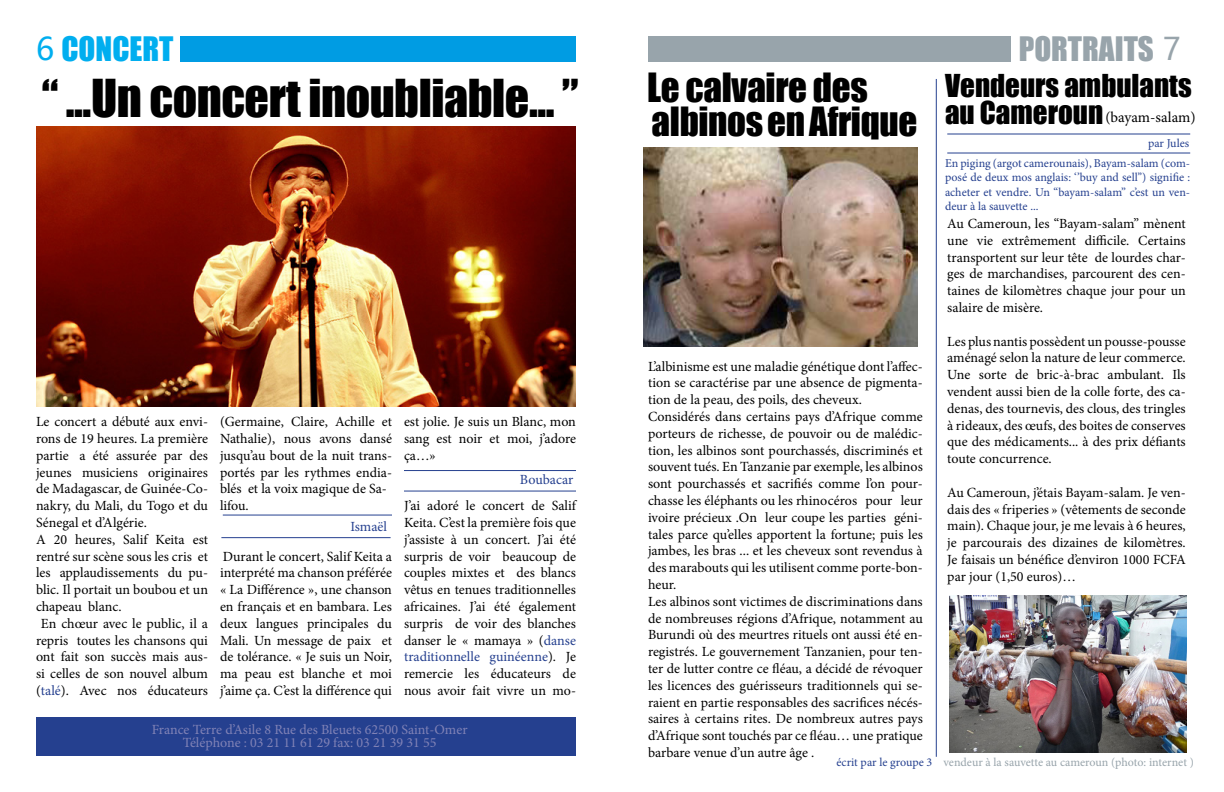
<style>
.page{position:relative;width:1224px;height:792px;background:#fff}
.page>*{position:absolute;margin:0;border:0;box-sizing:border-box;transform-origin:0 0}
.t1{font:48px "Impact";letter-spacing:-.01em;color:#000}
.t2{font:37px "Impact";letter-spacing:-.01em;color:#000}
.t3{font:31px "Impact";color:#98a4ab}
.t4{font:31px "Impact";color:#00aeef}
.t5{font:29px "Impact";color:#000}
.t6{font:15px "Minion Pro";color:#000}
.t7{font:14px/16.8px "Minion Pro";color:#000;text-align:justify}
.t8{font:14px "Minion Pro";color:#8082b6}
.t9{font:14px "Minion Pro";color:#25408f}
.t10{font:12px/14.4px "Minion Pro";color:#25408f;text-align:justify}
.t11{font:12px "Minion Pro";letter-spacing:-.005em;color:#98a4ab}
.s1{font-family:"Microsoft Ya Hei UI"}
.s2{color:#25408f}
</style>
<div class="page">
<div style="left:36px;top:718px;width:540px;height:38px;background:#25408f"></div>
<div style="left:180px;top:36px;width:396px;height:25px;background:#009ce3"></div>
<div style="left:648px;top:36px;width:363px;height:25px;background:#98a4ab"></div>
<img style="left:36px;top:127px;width:540px;height:280px">
<img style="left:644px;top:148px;width:274px;height:199px">
<img style="left:950px;top:595px;width:237px;height:157px">
<hr style="left:936px;top:79px;width:1px;height:678px;background:#25408f">
<hr style="left:947px;top:134px;width:243px;height:1px;background:#25408f">
<hr style="left:947px;top:153px;width:243px;height:1px;background:#25408f">
<hr style="left:223px;top:515px;width:169px;height:1px;background:#25408f">
<hr style="left:404px;top:470px;width:172px;height:1px;background:#25408f">
<hr style="left:404px;top:491px;width:172px;height:1px;background:#25408f">
<hr style="left:221px;top:537px;width:170px;height:1px;background:#25408f">
<p class="t4" style="left:36px;top:25px;width:139px"><span class="s1">6</span> CONCERT</p>
<p class="t3" style="left:1019px;top:24px;width:164px">PORTRAITS <span class="s1">7</span></p>
<p class="t1" style="left:42px;top:61px;width:538px">“ ...Un concert inoubliable... ”</p>
<p class="t7" style="left:36px;top:413px;width:174px">Le concert a débuté aux envi&shy;rons de 19 heures. La première partie a été assurée par des jeunes musiciens originaires de Madagascar, de Guinée-Co&shy;nakry, du Mali, du Togo et du Sénegal et d’Algérie.</p>
<p class="t7" style="left:36px;top:531px;width:174px">A 20 heures, Salif Keita est rentré sur scène sous les cris et les applaudissements du pu-</p>
<p class="t7" style="left:36px;top:581px;width:174px">blic. Il portait un boubou et un chapeau blanc.</p>
<p class="t7" style="left:36px;top:615px;width:174px;text-align:center">En chœur avec le public, il a repris toutes les chansons qui ont fait son succès mais aus&shy;si celles de son nouvel album (<span class="s2">talé</span>). Avec nos éducateurs</p>
<p class="t7" style="left:220px;top:413px;width:174px">(Germaine, Claire, Achille et Nathalie), nous avons dansé jusqu’au bout de la nuit trans&shy;portés par les rythmes endia&shy;blés et la voix magique de Sa-</p>
<p class="t7" style="left:220px;top:497px;width:30px">lifou.</p>
<p class="t9" style="left:350px;top:518px;width:38px">Ismaël</p>
<p class="t7" style="left:220px;top:548px;width:174px">Durant le concert, Salif Keita a interprété ma chanson préférée « La Différence », une chanson en français et en bambara. Les deux langues principales du Mali. Un message de paix et de tolérance. « Je suis un Noir, ma peau est blanche et moi j’aime ça. C’est la différence qui</p>
<p class="t7" style="left:404px;top:413px;width:174px">est jolie. Je suis un Blanc, mon sang est noir et moi, j’adore ça…»</p>
<p class="t7" style="left:404px;top:497px;width:174px">J’ai adoré le concert de Salif Keita. C’est la première fois que j’assiste à un concert. J’ai été surpris de voir beaucoup de couples mixtes et des blancs vêtus en tenues traditionnelles africaines. J’ai été également surpris de voir des blanches danser le « mamaya » (<span class="s2">danse traditionnelle guinéenne</span>). Je remercie les éducateurs de nous avoir fait vivre un mo-</p>
<p class="t9" style="left:520px;top:470px;width:55px">Boubacar</p>
<p class="t8" style="left:152px;top:720px;width:317px">France Terre d’Asile 8 Rue des Bleuets 62500 Saint-Omer</p>
<p class="t8" style="left:183px;top:733px;width:255px">Téléphone : 03 21 11 61 29 fax: 03 21 39 31 55</p>
<p class="t2" style="left:647px;top:59px;width:222px">Le calvaire des</p>
<p class="t2" style="left:652px;top:93px;width:267px">albinos en Afrique</p>
<p class="t7" style="left:648px;top:358px;width:276px">L’albinisme est une maladie génétique dont l’affec&shy;tion se caractérise par une absence de pigmenta&shy;tion de la peau, des poils, des cheveux.</p>
<p class="t7" style="left:648px;top:408px;width:276px">Considérés dans certains pays d’Afrique comme porteurs de richesse, de pouvoir ou de malédic&shy;tion, les albinos sont pourchassés, discriminés et souvent tués. En Tanzanie par exemple, les albinos sont pourchassés et sacrifiés comme l’on pour&shy;chasse les éléphants ou les rhinocéros pour leur ivoire précieux .On leur coupe les parties géni&shy;tales parce qu’elles apportent la fortune; puis les jambes, les bras ... et les cheveux sont revendus à des marabouts qui les utilisent comme porte-bon&shy;heur.</p>
<p class="t7" style="left:648px;top:593px;width:276px">Les albinos sont victimes de discriminations dans de nombreuses régions d’Afrique, notamment au Burundi où des meurtres rituels ont aussi été en&shy;registrés. Le gouvernement Tanzanien, pour ten&shy;ter de lutter contre ce fléau, a décidé de révoquer les licences des guérisseurs traditionnels qui se&shy;raient en partie responsables des sacrifices nécés&shy;saires à certains rites. De nombreux autres pays d’Afrique sont touchés par ce fléau… une pratique barbare venue d’un autre âge .</p>
<p class="t10" style="left:836px;top:755px;width:97px">écrit par le groupe 3</p>
<p class="t5" style="left:945px;top:63px;width:248px">Vendeurs ambulants</p>
<p class="t5" style="left:945px;top:90px;width:160px">au Cameroun</p>
<p class="t6" style="left:1105px;top:108px;width:92px">(bayam-salam)</p>
<p class="t10" style="left:1148px;top:137px;width:43px">par Jules</p>
<p class="t10" style="left:945px;top:156px;width:247px">En piging (argot camerounais), Bayam-salam (com&shy;posé de deux mos anglais: ‘’buy and sell’’) signifie : acheter et vendre. Un “bayam-salam” c’est un ven&shy;deur à la sauvette ...</p>
<p class="t7" style="left:947px;top:215px;width:240px">Au Cameroun, les “Bayam-salam” mènent une vie extrêmement difficile. Certains transportent sur leur tête de lourdes char&shy;ges de marchandises, parcourent des cen&shy;taines de kilomètres chaque jour pour un salaire de misère.</p>
<p class="t7" style="left:947px;top:333px;width:240px">Les plus nantis possèdent un pousse-pousse aménagé selon la nature de leur commerce.</p>
<p class="t7" style="left:947px;top:366px;width:240px">Une sorte de bric-à-brac ambulant. Ils vendent aussi bien de la colle forte, des ca&shy;denas, des tournevis, des clous, des tringles à rideaux, des œufs, des boites de conserves que des médicaments... à des prix défiants toute concurrence.</p>
<p class="t7" style="left:947px;top:484px;width:240px">Au Cameroun, j’étais Bayam-salam. Je ven&shy;dais des « friperies » (vêtements de seconde main). Chaque jour, je me levais à 6 heures, je parcourais des dizaines de kilomètres.<br>Je faisais un bénéfice d’environ 1000 FCFA par jour (1,50 euros)…</p>
<p class="t11" style="left:944px;top:754px;width:252px">vendeur à la sauvette au cameroun (photo: internet )</p>
</div>
